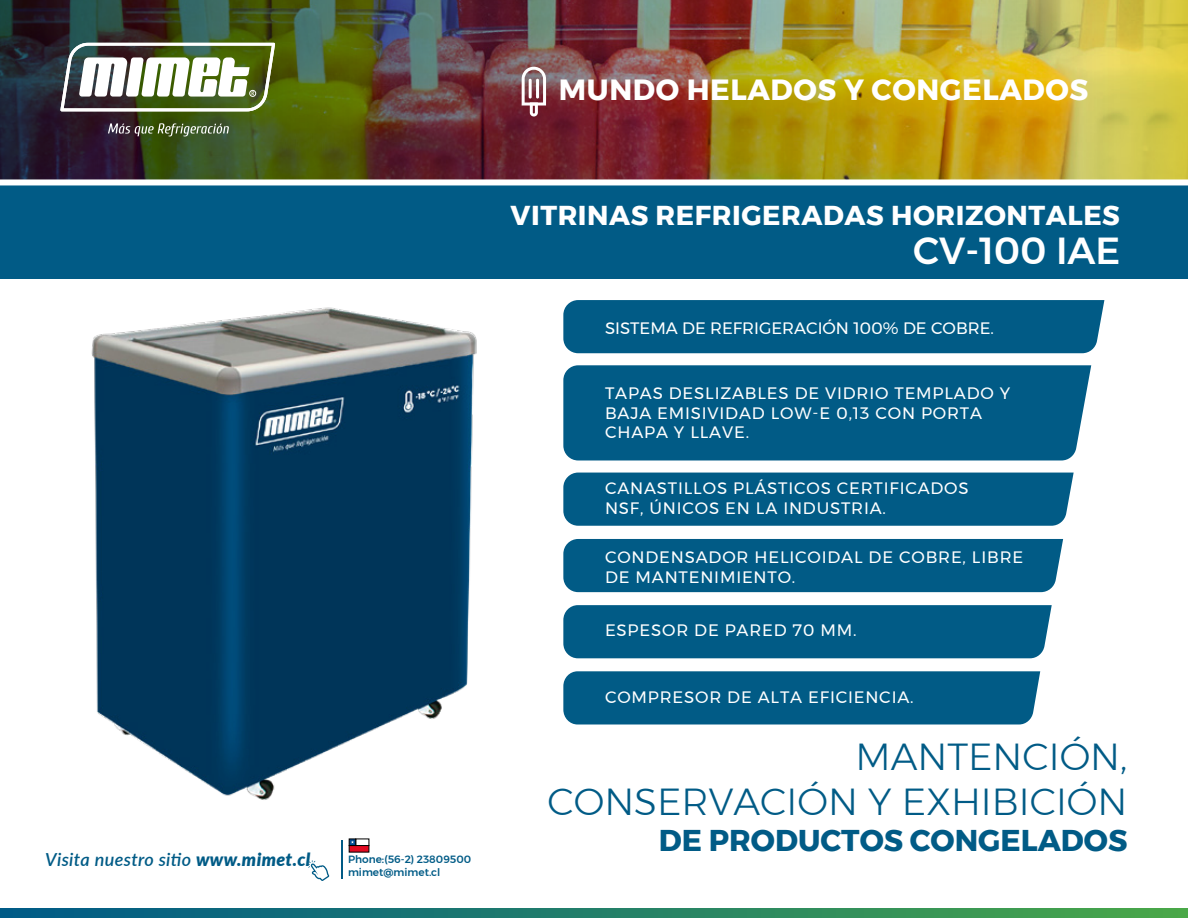
<style>
.page{position:relative;width:1188px;height:918px;background:#fff}
.page>*{position:absolute;margin:0;border:0;box-sizing:border-box;transform-origin:0 0}
.t1{font:300 37.5px/45.2px "Montserrat";color:#015b86;text-align:right}
.t2{font:500 37.5px "Montserrat";color:#fff}
.t3{font:700 30px "Montserrat";color:#015b86}
.t4{font:700 29.1px "Montserrat";letter-spacing:.02em;color:#fff}
.t5{font:700 27.3px "Montserrat";letter-spacing:.02em;color:#fff}
.t6{font:italic 600 18px "Lato";letter-spacing:.02em;color:#015b86}
.t7{font:16.5px/19.8px "Montserrat";letter-spacing:.05em;color:#fff}
.t8{font:16.5px "Montserrat";color:#fff}
.t9{font:500 10.5px/13.5px "Montserrat";color:#015b86}
.s1{font-weight:900}
</style>
<div class="page">
<img style="left:91px;top:307px;width:386px;height:493px">
<svg style="left:1117px;top:0;width:71px;height:179px;background:#d5c848"></svg>
<div style="left:0;top:182px;width:1188px;height:97px;background:#015b86"></div>
<svg style="left:0;top:908px;width:1188px;height:10px;background:#237f68"></svg>
<svg style="left:308px;top:860px;width:21px;height:21px"></svg>
<hr style="left:342px;top:840px;width:1px;height:38px;background:#015b86">
<div style="left:349px;top:845px;width:20px;height:7px;background:#e20a21"></div>
<div style="left:356px;top:839px;width:13px;height:7px;background:#fff;border:1px solid #000"></div>
<svg style="left:349px;top:839px;width:7px;height:7px"></svg>
<img style="left:0;top:0;width:1117px;height:179px">
<svg style="left:60px;top:43px;width:215px;height:68px"></svg>
<svg style="left:108px;top:123px;width:121px;height:13px;background:#667055"></svg>
<svg style="left:522px;top:67px;width:24px;height:50px"></svg>
<hr style="left:536px;top:79px;width:3px;height:20px;background:#fff">
<hr style="left:529px;top:79px;width:3px;height:20px;background:#fff">
<div style="left:0;top:179px;width:1188px;height:6px;background:#fff"></div>
<div style="left:563px;top:365px;width:528px;height:95px;background:#015b86"></div>
<div style="left:563px;top:300px;width:541px;height:53px;background:#015b86"></div>
<div style="left:563px;top:473px;width:511px;height:53px;background:#015b86"></div>
<div style="left:563px;top:539px;width:500px;height:53px;background:#015b86"></div>
<div style="left:563px;top:605px;width:489px;height:53px;background:#015b86"></div>
<div style="left:563px;top:671px;width:477px;height:53px;background:#015b86"></div>
<h3 class="t4" style="left:559px;top:67px;width:531px">MUNDO HELADOS Y CONGELADOS</h3>
<p class="t6" style="left:45px;top:846px;width:267px">Visita nuestro sitio <span class="s1">www.mimet.cl</span></p>
<p class="t9" style="left:348px;top:852px;width:125px">Phone:(56-2) 23809500 mimet@mimet.cl</p>
<h3 class="t5" style="left:511px;top:193px;width:611px">VITRINAS REFRIGERADAS HORIZONTALES</h3>
<h1 class="t2" style="left:913px;top:222px;width:209px">CV-100 IAE</h1>
<p class="t8" style="left:605px;top:315px;width:390px">SISTEMA DE REFRIGERACIÓN 100% DE COBRE.</p>
<p class="t7" style="left:605px;top:383px;width:407px">TAPAS DESLIZABLES DE VIDRIO TEMPLADO Y<br>BAJA EMISIVIDAD LOW-E 0,13 CON PORTA<br>CHAPA Y LLAVE.</p>
<p class="t7" style="left:605px;top:478px;width:365px">CANASTILLOS PLÁSTICOS CERTIFICADOS<br>NSF, ÚNICOS EN LA INDUSTRIA.</p>
<p class="t7" style="left:605px;top:547px;width:420px">CONDENSADOR HELICOIDAL DE COBRE, LIBRE<br>DE MANTENIMIENTO.</p>
<p class="t7" style="left:605px;top:621px;width:253px">ESPESOR DE PARED 70 MM.</p>
<p class="t7" style="left:605px;top:687px;width:310px">COMPRESOR DE ALTA EFICIENCIA.</p>
<h1 class="t1" style="left:547px;top:734px;width:581px">MANTENCIÓN,<br>CONSERVACIÓN Y EXHIBICIÓN</h1>
<h2 class="t3" style="left:659px;top:816px;width:470px">DE PRODUCTOS CONGELADOS</h2>
</div>
